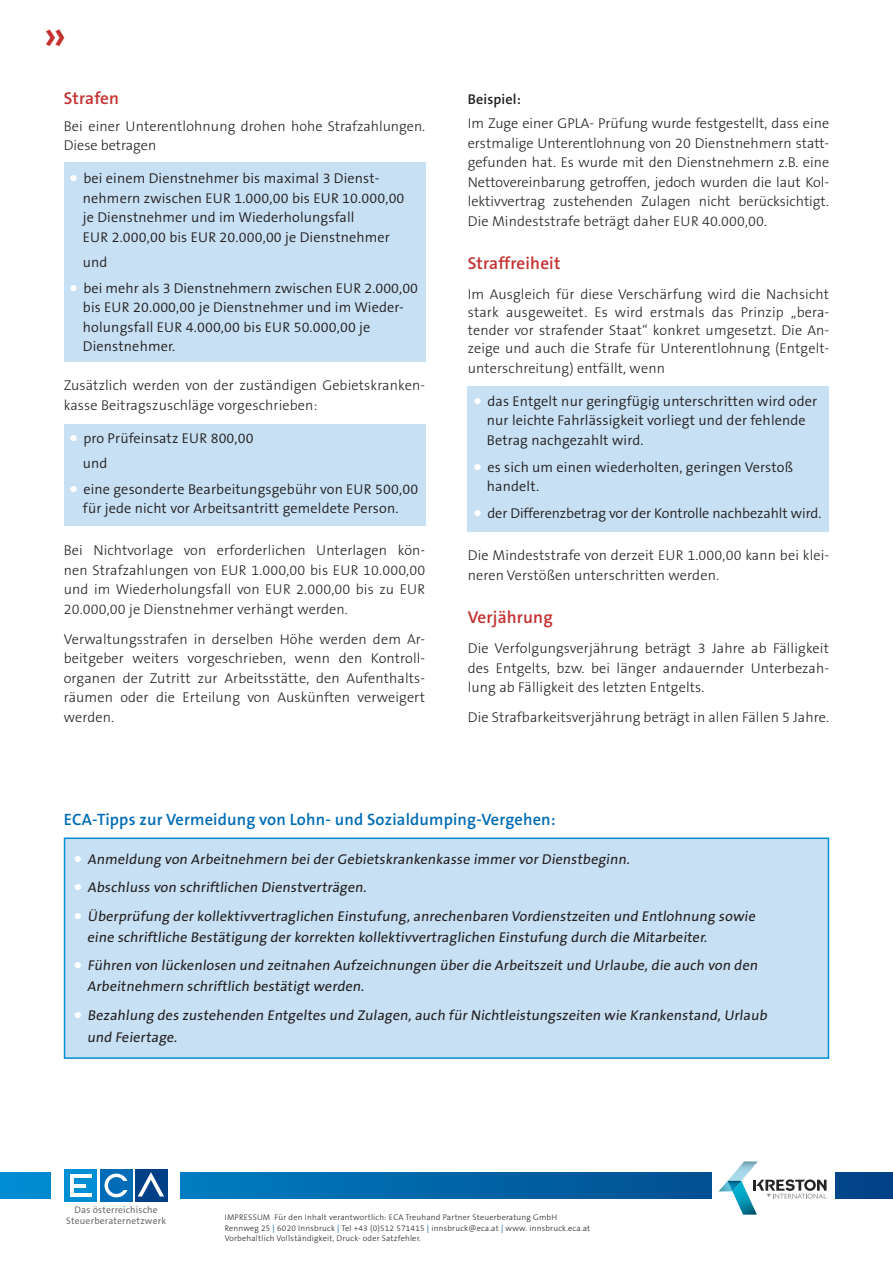
<style>
.page{position:relative;width:893px;height:1263px;background:#fff}
.page>*{position:absolute;margin:0;border:0;box-sizing:border-box;transform-origin:0 0}
.t1{font:600 45px "The Sans B6";color:#c53130}
.t2{font:600 17.25px "The Sans B6";letter-spacing:.01em;color:#c53130}
.t3{font:600 16.5px "The Sans B6";letter-spacing:.01em;color:#006cb7}
.t4{font:300 14.25px/19.5px "The Sans B3";letter-spacing:.01em;color:#231f20;text-align:justify}
.t5{font:300 14.25px/19.5px "The Sans B4";letter-spacing:.01em;color:#231f20}
.t6{font:14.25px "The Sans B5 Plain";letter-spacing:.01em;color:#231f20}
.t7{font:600 14.25px "The Sans B6";letter-spacing:.01em;color:#231f20}
.t8{font:9.6px/10.4px "The Sans B5 Plain";letter-spacing:.02em;color:#6c6d70;text-align:center}
.bodytext{font:300 8.25px "The Sans B3";letter-spacing:.025em;color:#231f20}
.s1{font-family:"The Sans B9";font-weight:900;font-size:16.5px;color:#fff}
.s2{font-family:"The Sans B5 Plain";font-weight:400;color:#006cb7}
</style>
<div class="page">
<svg style="left:0;top:1173px;width:893px;height:25px;background:#0065a8"></svg>
<div style="left:51px;top:1165px;width:129px;height:62px;background:#fff"></div>
<div style="left:64px;top:1169px;width:33px;height:32px;background:#008fd5"></div>
<div style="left:100px;top:1169px;width:32px;height:32px;background:#006cb7"></div>
<div style="left:135px;top:1169px;width:33px;height:32px;background:#014086"></div>
<hr style="left:70px;top:1174px;width:22px;height:4px;background:#fff">
<hr style="left:70px;top:1193px;width:22px;height:3px;background:#fff">
<hr style="left:70px;top:1184px;width:15px;height:3px;background:#fff">
<hr style="left:70px;top:1174px;width:4px;height:22px;background:#fff">
<div style="left:105px;top:1173px;width:23px;height:24px;border:4px solid #fff;border-radius:50%"></div>
<div style="left:121px;top:1181px;width:8px;height:9px;background:#006cb7"></div>
<svg style="left:138px;top:1172px;width:26px;height:24px"></svg>
<div style="left:712px;top:1160px;width:122px;height:57px;background:#fff"></div>
<svg style="left:719px;top:1161px;width:107px;height:53px"></svg>
<div style="left:64px;top:162px;width:361px;height:199px;background:#c7e0f3"></div>
<div style="left:64px;top:424px;width:361px;height:102px;background:#c7e0f3"></div>
<div style="left:468px;top:386px;width:361px;height:145px;background:#c7e0f3"></div>
<div style="left:64px;top:837px;width:765px;height:222px;background:#c7e0f3;border:2px solid #008fd5"></div>
<p class="t1" style="left:43px;top:13px;width:25px">»</p>
<p class="t2" style="left:64px;top:89px;width:57px">Strafen</p>
<p class="t4" style="left:64px;top:117px;width:363px">Bei einer Unterentlohnung drohen hohe Strafzahlungen.<br>Diese betragen</p>
<p class="t5" style="left:70px;top:169px;width:311px"><span class="s1">•</span> bei einem Dienstnehmer bis maximal 3 Dienst-</p>
<p class="t5" style="left:83px;top:189px;width:323px">nehmern zwischen EUR 1.000,00 bis EUR 10.000,00</p>
<p class="t5" style="left:83px;top:208px;width:273px">je Dienstnehmer und im Wiederholungsfall</p>
<p class="t5" style="left:83px;top:228px;width:309px">EUR 2.000,00 bis EUR 20.000,00 je Dienstnehmer</p>
<p class="t5" style="left:83px;top:253px;width:26px">und</p>
<p class="t5" style="left:70px;top:279px;width:349px"><span class="s1">•</span> bei mehr als 3 Dienstnehmern zwischen EUR 2.000,00</p>
<p class="t5" style="left:83px;top:298px;width:322px">bis EUR 20.000,00 je Dienstnehmer und im Wieder-</p>
<p class="t5" style="left:83px;top:318px;width:289px">holungsfall EUR 4.000,00 bis EUR 50.000,00 je</p>
<p class="t5" style="left:83px;top:337px;width:94px">Dienstnehmer.</p>
<p class="t4" style="left:64px;top:376px;width:363px">Zusätzlich werden von der zuständigen Gebietskranken&shy;kasse Beitragszuschläge vorgeschrieben:</p>
<p class="t5" style="left:70px;top:429px;width:185px"><span class="s1">•</span> pro Prüfeinsatz EUR 800,00</p>
<p class="t5" style="left:83px;top:454px;width:26px">und</p>
<p class="t5" style="left:70px;top:480px;width:349px"><span class="s1">•</span> eine gesonderte Bearbeitungsgebühr von EUR 500,00</p>
<p class="t5" style="left:83px;top:499px;width:317px">für jede nicht vor Arbeitsantritt gemeldete Person.</p>
<p class="t4" style="left:64px;top:541px;width:363px">Bei Nichtvorlage von erforderlichen Unterlagen kön&shy;nen Strafzahlungen von EUR 1.000,00 bis EUR 10.000,00 und im Wiederholungsfall von EUR 2.000,00 bis zu EUR 20.000,00 je Dienstnehmer verhängt werden.</p>
<p class="t4" style="left:64px;top:630px;width:363px">Verwaltungsstrafen in derselben Höhe werden dem Ar&shy;beitgeber weiters vorgeschrieben, wenn den Kontroll&shy;organen der Zutritt zur Arbeitsstätte, den Aufenthalts&shy;räumen oder die Erteilung von Auskünften verweigert werden.</p>
<p class="t7" style="left:468px;top:92px;width:55px">Beispiel:</p>
<p class="t4" style="left:468px;top:115px;width:363px">Im Zuge einer GPLA- Prüfung wurde festgestellt, dass eine erstmalige Unterentlohnung von 20 Dienstnehmern statt&shy;gefunden hat. Es wurde mit den Dienstnehmern z.B. eine Nettovereinbarung getroffen, jedoch wurden die laut Kol&shy;lektivvertrag zustehenden Zulagen nicht berücksichtigt.<br>Die Mindeststrafe beträgt daher EUR 40.000,00.</p>
<p class="t2" style="left:468px;top:255px;width:94px">Straffreiheit</p>
<p class="t4" style="left:468px;top:286px;width:363px;line-height:18px">Im Ausgleich für diese Verschärfung wird die Nachsicht stark ausgeweitet. Es wird erstmals das Prinzip „bera&shy;tender vor strafender Staat“ konkret umgesetzt. Die An&shy;zeige und auch die Strafe für Unterentlohnung (Entgelt-</p>
<p class="t4" style="left:468px;top:359px;width:199px">unterschreitung) entfällt, wenn</p>
<p class="t5" style="left:474px;top:392px;width:345px"><span class="s1">•</span> das Entgelt nur geringfügig unterschritten wird oder</p>
<p class="t5" style="left:487px;top:412px;width:320px">nur leichte Fahrlässigkeit vorliegt und der fehlende<br>Betrag nachgezahlt wird.</p>
<p class="t5" style="left:474px;top:458px;width:320px"><span class="s1">•</span> es sich um einen wiederholten, geringen Verstoß</p>
<p class="t5" style="left:487px;top:478px;width:54px">handelt.</p>
<p class="t5" style="left:474px;top:505px;width:349px"><span class="s1">•</span> der Differenzbetrag vor der Kontrolle nachbezahlt wird.</p>
<p class="t4" style="left:468px;top:547px;width:363px">Die Mindeststrafe von derzeit EUR 1.000,00 kann bei klei&shy;neren Verstößen unterschritten werden.</p>
<p class="t2" style="left:468px;top:609px;width:86px">Verjährung</p>
<p class="t4" style="left:468px;top:640px;width:363px">Die Verfolgungsverjährung beträgt 3 Jahre ab Fälligkeit des Entgelts, bzw. bei länger andauernder Unterbezah&shy;lung ab Fälligkeit des letzten Entgelts.</p>
<p class="t4" style="left:468px;top:709px;width:363px">Die Strafbarkeitsverjährung beträgt in allen Fällen 5 Jahre.</p>
<p class="t3" style="left:64px;top:810px;width:493px">ECA-Tipps zur Vermeidung von Lohn- und Sozialdumping-Vergehen:</p>
<p class="t6" style="left:74px;top:851px;width:559px"><span class="s1">•</span> Anmeldung von Arbeitnehmern bei der Gebietskrankenkasse immer vor Dienstbeginn.</p>
<p class="t6" style="left:74px;top:880px;width:295px"><span class="s1">•</span> Abschluss von schriftlichen Dienstverträgen.</p>
<p class="t6" style="left:74px;top:908px;width:684px"><span class="s1">•</span> Überprüfung der kollektivvertraglichen Einstufung, anrechenbaren Vordienstzeiten und Entlohnung sowie</p>
<p class="t6" style="left:87px;top:929px;width:623px">eine schriftliche Bestätigung der korrekten kollektivvertraglichen Einstufung durch die Mitarbeiter.</p>
<p class="t6" style="left:74px;top:958px;width:687px"><span class="s1">•</span> Führen von lückenlosen und zeitnahen Aufzeichnungen über die Arbeitszeit und Urlaube, die auch von den</p>
<p class="t6" style="left:87px;top:979px;width:280px">Arbeitnehmern schriftlich bestätigt werden.</p>
<p class="t6" style="left:74px;top:1007px;width:696px"><span class="s1">•</span> Bezahlung des zustehenden Entgeltes und Zulagen, auch für Nichtleistungszeiten wie Krankenstand, Urlaub</p>
<p class="t6" style="left:87px;top:1030px;width:94px">und Feiertage.</p>
<p class="t8" style="left:66px;top:1205px;width:101px">Das österreichische<br>Steuerberaternetzwerk</p>
<p class="bodytext" style="left:225px;top:1213px;width:334px">IMPRESSUM Für den Inhalt verantwortlich: ECA Treuhand Partner Steuerberatung GmbH</p>
<p class="bodytext" style="left:225px;top:1223px;width:367px">Rennweg 25 <span class="s2">|</span> 6020 Innsbruck <span class="s2">|</span> Tel +43 (0)512 571415 <span class="s2">|</span> innsbruck@eca.at <span class="s2">|</span> www. innsbruck.eca.at</p>
<p class="bodytext" style="left:225px;top:1234px;width:198px">Vorbehaltlich Vollständigkeit, Druck- oder Satzfehler.</p>
</div>
